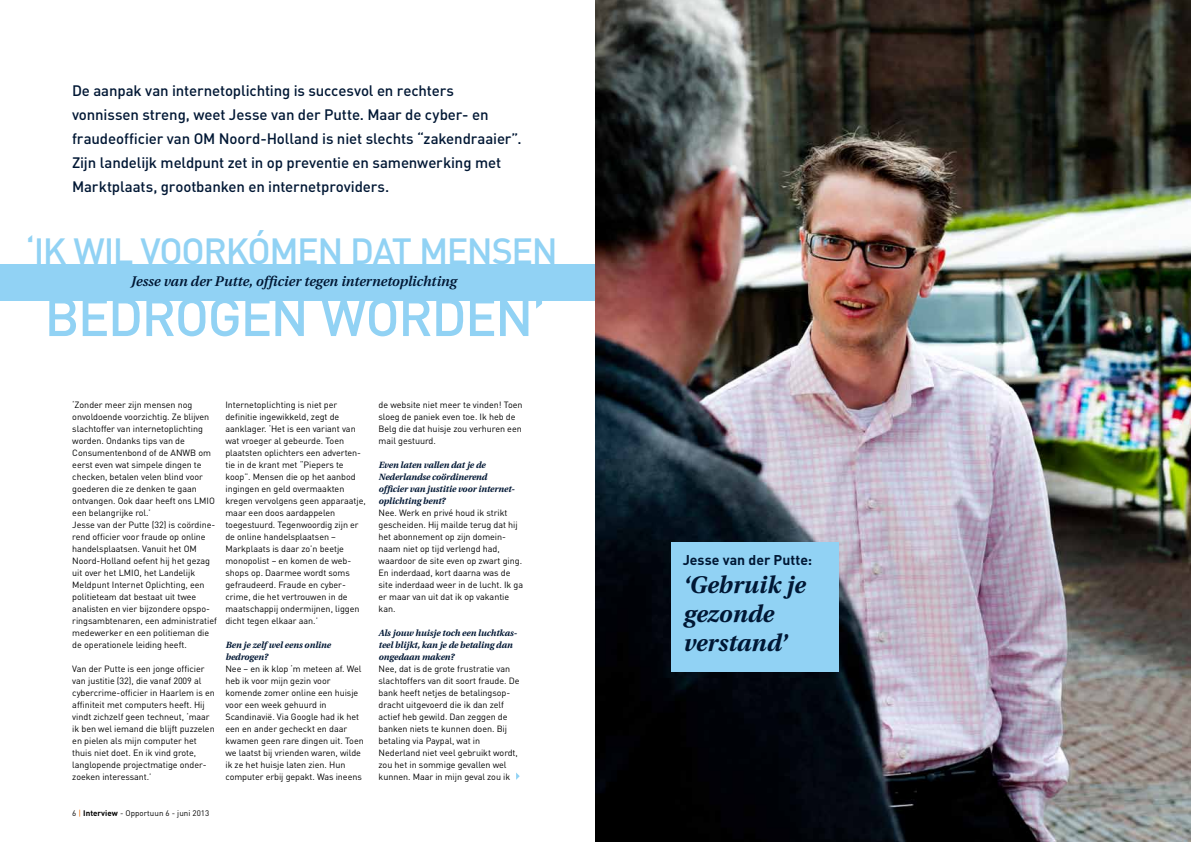
<style>
.page{position:relative;width:1191px;height:842px;background:#fff}
.page>*{position:absolute;margin:0;border:0;box-sizing:border-box;transform-origin:0 0}
.t1{font:500 53px "DIN";color:#91d2f4}
.t2{font:500 36px "DIN";color:#91d2f4}
.t3{font:italic 700 24px/28.8px "Utopia";letter-spacing:.005em;color:#001734}
.t4{font:500 15px/24px "DIN";letter-spacing:-.01em;color:#001734}
.t5{font:italic 600 14px "Utopia";letter-spacing:-.005em;color:#001734}
.t6{font:700 14px "DIN";color:#001734}
.t7{font:9px/12px "DIN";letter-spacing:-.005em;color:#000}
.t8{font:italic 700 9px/12px "Utopia";letter-spacing:-.005em;color:#001734}
.t9{font:8px "DIN";letter-spacing:.005em;color:#000}
.s1{color:#ed6a00}
.s2{font-weight:700}
</style>
<div class="page">
<div style="left:0;top:264px;width:595px;height:36px;background:#91d2f4"></div>
<img style="left:595px;top:0;width:596px;height:842px">
<div style="left:671px;top:542px;width:167px;height:130px;background:#91d2f4"></div>
<svg style="left:516px;top:772px;width:4px;height:8px"></svg>
<p class="t4" style="left:72px;top:78px;width:451px">De aanpak van internetoplichting is succesvol en rechters vonnissen streng, weet Jesse van der Putte. Maar de cyber- en fraudeofficier van OM Noord-Holland is niet slechts “zakendraaier”.<br>Zijn landelijk meldpunt zet in op preventie en samenwerking met Marktplaats, grootbanken en internetproviders.</p>
<h2 class="t2" style="left:26px;top:227px;width:69px">‘Ik wil</h2>
<h2 class="t2" style="left:140px;top:227px;width:23px">voork</h2>
<h2 class="t2" style="left:247px;top:227px;width:46px">ómen</h2>
<h2 class="t2" style="left:350px;top:227px;width:21px">dat</h2>
<h2 class="t2" style="left:419px;top:227px;width:23px">mensen</h2>
<h1 class="t1" style="left:44px;top:281px;width:33px">bedrogen</h1>
<h1 class="t1" style="left:320px;top:281px;width:36px">worden</h1>
<h1 class="t1" style="left:532px;top:281px;width:16px">’</h1>
<h3 class="t5" style="left:130px;top:273px;width:327px">Jesse van der Putte, officier tegen internetoplichting</h3>
<p class="t7" style="left:72px;top:399px;width:146px">‘Zonder meer zijn mensen nog onvoldoende voorzichtig. Ze blijven slachtoffer van internetoplichting worden. Ondanks tips van de<br>Consumentenbond of de ANWB om eerst even wat simpele dingen te checken, betalen velen blind voor goederen die ze denken te gaan ontvangen. Ook daar heeft ons LMIO een belangrijke rol.’<br>Jesse van der Putte (32) is coördine&shy;rend officier voor fraude op online handelsplaatsen. Vanuit het OM<br>Noord-Holland oefent hij het gezag uit over het LMIO, het Landelijk<br>Meldpunt Internet Oplichting, een politieteam dat bestaat uit twee analisten en vier bijzondere opspo&shy;ringsambtenaren, een administratief medewerker en een politieman die de operationele leiding heeft.</p>
<p class="t7" style="left:72px;top:663px;width:144px">Van der Putte is een jonge officier van justitie (32), die vanaf 2009 al cybercrime-officier in Haarlem is en affiniteit met computers heeft. Hij vindt zichzelf geen techneut, ‘maar ik ben wel iemand die blijft puzzelen en pielen als mijn computer het thuis niet doet. En ik vind grote, langlopende projectmatige onder&shy;zoeken interessant.’</p>
<p class="t7" style="left:225px;top:399px;width:142px">Internetoplichting is niet per definitie ingewikkeld, zegt de aanklager. ‘Het is een variant van wat vroeger al gebeurde. Toen plaatsten oplichters een adverten&shy;tie in de krant met “Piepers te koop”. Mensen die op het aanbod ingingen en geld overmaakten kregen vervolgens geen apparaatje, maar een doos aardappelen toegestuurd. Tegenwoordig zijn er de online handelsplaatsen –<br>Markplaats is daar zo’n beetje monopolist – en komen de web&shy;shops op. Daarmee wordt soms gefraudeerd. Fraude en cyber&shy;crime, die het vertrouwen in de maatschappij ondermijnen, liggen dicht tegen elkaar aan.’</p>
<p class="t8" style="left:225px;top:639px;width:107px">Ben je zelf wel eens online bedrogen?</p>
<p class="t7" style="left:225px;top:663px;width:140px">Nee – en ik klop ‘m meteen af. Wel heb ik voor mijn gezin voor komende zomer online een huisje voor een week gehuurd in<br>Scandinavië. Via Google had ik het een en ander gecheckt en daar kwamen geen rare dingen uit. Toen we laatst bij vrienden waren, wilde ik ze het huisje laten zien. Hun computer erbij gepakt. Was ineens</p>
<p class="t9" style="left:72px;top:809px;width:139px">6 <span class="s1">|</span> <span class="s2">Interview</span> - Opportuun 6 - juni 2013</p>
<p class="t7" style="left:378px;top:399px;width:145px">de website niet meer te vinden! Toen sloeg de paniek even toe. Ik heb de<br>Belg die dat huisje zou verhuren een mail gestuurd.</p>
<p class="t8" style="left:378px;top:459px;width:138px">Even laten vallen dat je de<br>Nederlandse coördinerend officier van justitie voor internet&shy;oplichting bent?</p>
<p class="t7" style="left:378px;top:507px;width:146px">Nee. Werk en privé houd ik strikt gescheiden. Hij mailde terug dat hij het abonnement op zijn domein&shy;naam niet op tijd verlengd had, waardoor de site even op zwart ging.<br>En inderdaad, kort daarna was de site inderdaad weer in de lucht. Ik ga er maar van uit dat ik op vakantie kan.</p>
<p class="t8" style="left:378px;top:627px;width:140px">Als jouw huisje toch een luchtkas&shy;teel blijkt, kan je de betaling dan ongedaan maken?</p>
<p class="t7" style="left:378px;top:663px;width:142px">Nee, dat is de grote frustratie van slachtoffers van dit soort fraude. De bank heeft netjes de betalingsop&shy;dracht uitgevoerd die ik dan zelf actief heb gewild. Dan zeggen de banken niets te kunnen doen. Bij betaling via Paypal, wat in<br>Nederland niet veel gebruikt wordt, zou het in sommige gevallen wel kunnen. Maar in mijn geval zou ik</p>
<h3 class="t6" style="left:682px;top:550px;width:131px">Jesse van der Putte:</h3>
<h3 class="t3" style="left:682px;top:571px;width:124px">‘Gebruik je gezonde verstand’</h3>
</div>
